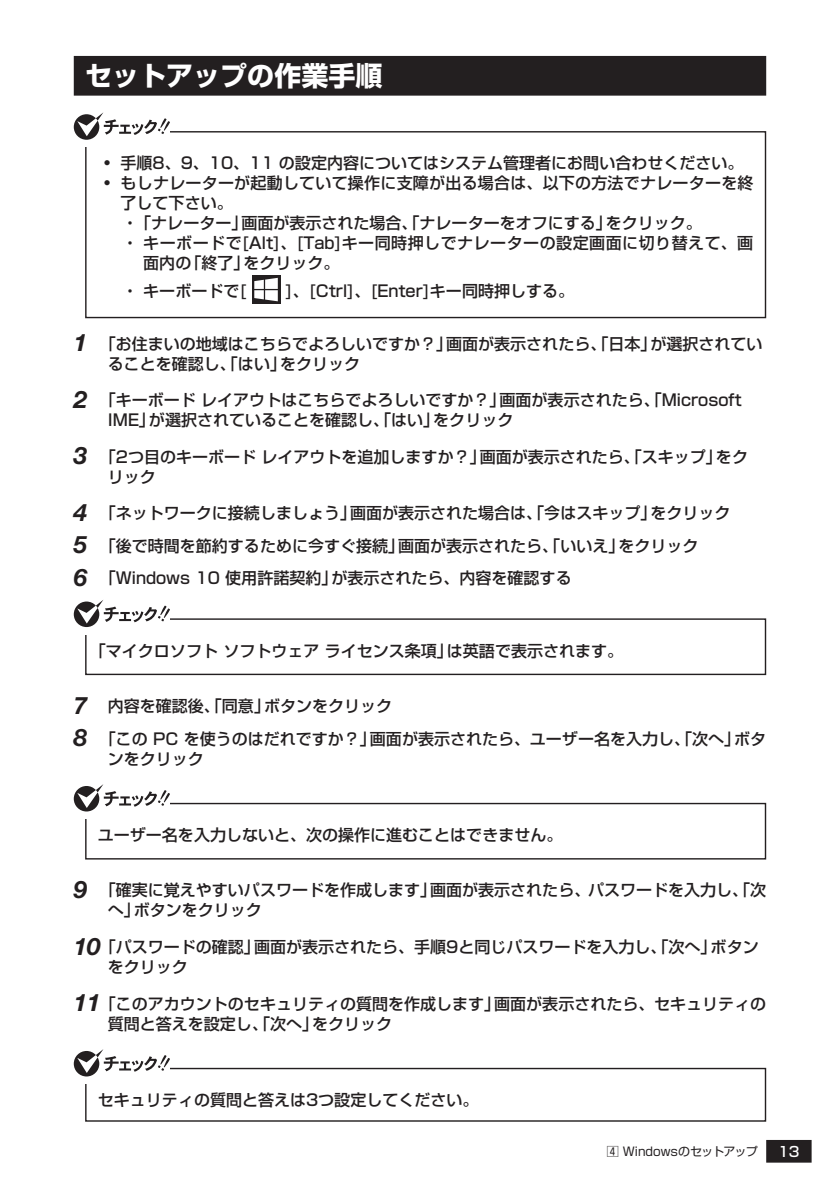
<style>
.page{position:relative;width:840px;height:1191px;background:#fff}
.page>*{position:absolute;margin:0;border:0;box-sizing:border-box;transform-origin:0 0}
.t1{font:700 27px "Shin Go Pro";color:#fff}
.t2{font:500 16px/20px "Shin Go Pro";color:#231f20}
.t3{font:500 16px "Shin Go Pro";letter-spacing:.03em;color:#231f20}
.t4{font:500 14px "Shin Go Pro";color:#fff}
.t5{font:12px "Shin Go Pro";color:#231f20}
.s1{font-family:"Helvetica Neue LT Std";font-weight:700;font-style:italic;font-size:24px}
</style>
<div class="page">
<div style="left:765px;top:1140px;width:46px;height:22px;background:#231f20"></div>
<div style="left:74px;top:56px;width:691px;height:40px;background:#231f20"></div>
<div style="left:252px;top:275px;width:28px;height:29px;background:#231f20"></div>
<svg style="left:254px;top:278px;width:24px;height:23px"></svg>
<div style="left:85px;top:131px;width:680px;height:187px;border:1px solid #231f20"></div>
<div style="left:74px;top:120px;width:96px;height:27px;background:#fff"></div>
<svg style="left:74px;top:112px;width:96px;height:28px"></svg>
<div style="left:85px;top:618px;width:680px;height:57px;border:1px solid #231f20"></div>
<div style="left:74px;top:607px;width:96px;height:27px;background:#fff"></div>
<svg style="left:74px;top:600px;width:96px;height:27px"></svg>
<div style="left:85px;top:803px;width:680px;height:56px;border:1px solid #231f20"></div>
<div style="left:74px;top:791px;width:96px;height:28px;background:#fff"></div>
<svg style="left:74px;top:784px;width:96px;height:27px"></svg>
<div style="left:85px;top:1067px;width:680px;height:54px;border:1px solid #231f20"></div>
<div style="left:74px;top:1056px;width:96px;height:27px;background:#fff"></div>
<svg style="left:74px;top:1049px;width:96px;height:27px"></svg>
<h1 class="t1" style="left:85px;top:54px;width:298px">セットアップの作業手順</h1>
<p class="t2" style="left:103px;top:151px;width:641px">• 手順8、9、10、11 の設定内容についてはシステム管理者にお問い合わせください。</p>
<p class="t2" style="left:103px;top:171px;width:651px">• もしナレーターが起動していて操作に支障が出る場合は、以下の方法でナレーターを終</p>
<p class="t2" style="left:120px;top:191px;width:113px">了して下さい。</p>
<p class="t2" style="left:122px;top:211px;width:581px">・「ナレーター」画面が表示された場合、「ナレーターをオフにする」をクリック。</p>
<p class="t3" style="left:122px;top:230px;width:632px">・キーボードで[Alt]、[Tab]キー同時押しでナレーターの設定画面に切り替えて、画</p>
<p class="t2" style="left:143px;top:251px;width:197px">面内の「終了」をクリック。</p>
<p class="t2" style="left:122px;top:279px;width:126px">・キーボードで[</p>
<p class="t2" style="left:285px;top:279px;width:290px">]、[Ctrl]、[Enter]キー同時押しする。</p>
<p class="t2" style="left:108px;top:331px;width:655px;text-indent:-34px"><span class="s1">1</span> 「お住まいの地域はこちらでよろしいですか？」画面が表示されたら、「日本」が選択されていることを確認し、「はい」をクリック</p>
<p class="t2" style="left:108px;top:388px;width:635px;text-indent:-34px"><span class="s1">2</span> 「キーボード レイアウトはこちらでよろしいですか？」画面が表示されたら、「Microsoft<br>IME」が選択されていることを確認し、「はい」をクリック</p>
<p class="t2" style="left:108px;top:444px;width:641px;text-indent:-34px"><span class="s1">3</span> 「2つ目のキーボード レイアウトを追加しますか？」画面が表示されたら、「スキップ」をクリック</p>
<p class="t2" style="left:74px;top:495px;width:658px;line-height:32.6px"><span class="s1">4</span> 「ネットワークに接続しましょう」画面が表示された場合は、「今はスキップ」をクリック<br><span class="s1">5</span> 「後で時間を節約するために今すぐ接続」画面が表示されたら、「いいえ」をクリック<br><span class="s1">6</span> 「Windows 10 使用許諾契約」が表示されたら、内容を確認する</p>
<p class="t2" style="left:90px;top:638px;width:534px">「マイクロソフト ソフトウェア ライセンス条項」は英語で表示されます。</p>
<p class="t2" style="left:74px;top:687px;width:693px;line-height:32.6px"><span class="s1">7</span> 内容を確認後、「同意」ボタンをクリック<br><span class="s1">8</span> 「この PC を使うのはだれですか？」画面が表示されたら、ユーザー名を入力し、「次へ」ボタ</p>
<p class="t2" style="left:108px;top:746px;width:97px">ンをクリック</p>
<p class="t2" style="left:98px;top:823px;width:466px">ユーザー名を入力しないと、次の操作に進むことはできません。</p>
<p class="t2" style="left:108px;top:878px;width:659px;text-indent:-34px"><span class="s1">9</span> 「確実に覚えやすいパスワードを作成します」画面が表示されたら、パスワードを入力し、「次へ」ボタンをクリック</p>
<p class="t2" style="left:108px;top:935px;width:652px;text-indent:-34px"><span class="s1">10</span>「パスワードの確認」画面が表示されたら、手順9と同じパスワードを入力し、「次へ」ボタンをクリック</p>
<p class="t2" style="left:108px;top:991px;width:659px;text-indent:-34px"><span class="s1">11</span>「このアカウントのセキュリティの質問を作成します」画面が表示されたら、セキュリティの質問と答えを設定し、「次へ」をクリック</p>
<p class="t2" style="left:98px;top:1088px;width:382px">セキュリティの質問と答えは3つ設定してください。</p>
<p class="t5" style="left:606px;top:1141px;width:152px">4 Windowsのセットアップ</p>
<p class="t4" style="left:777px;top:1140px;width:23px">13</p>
</div>
